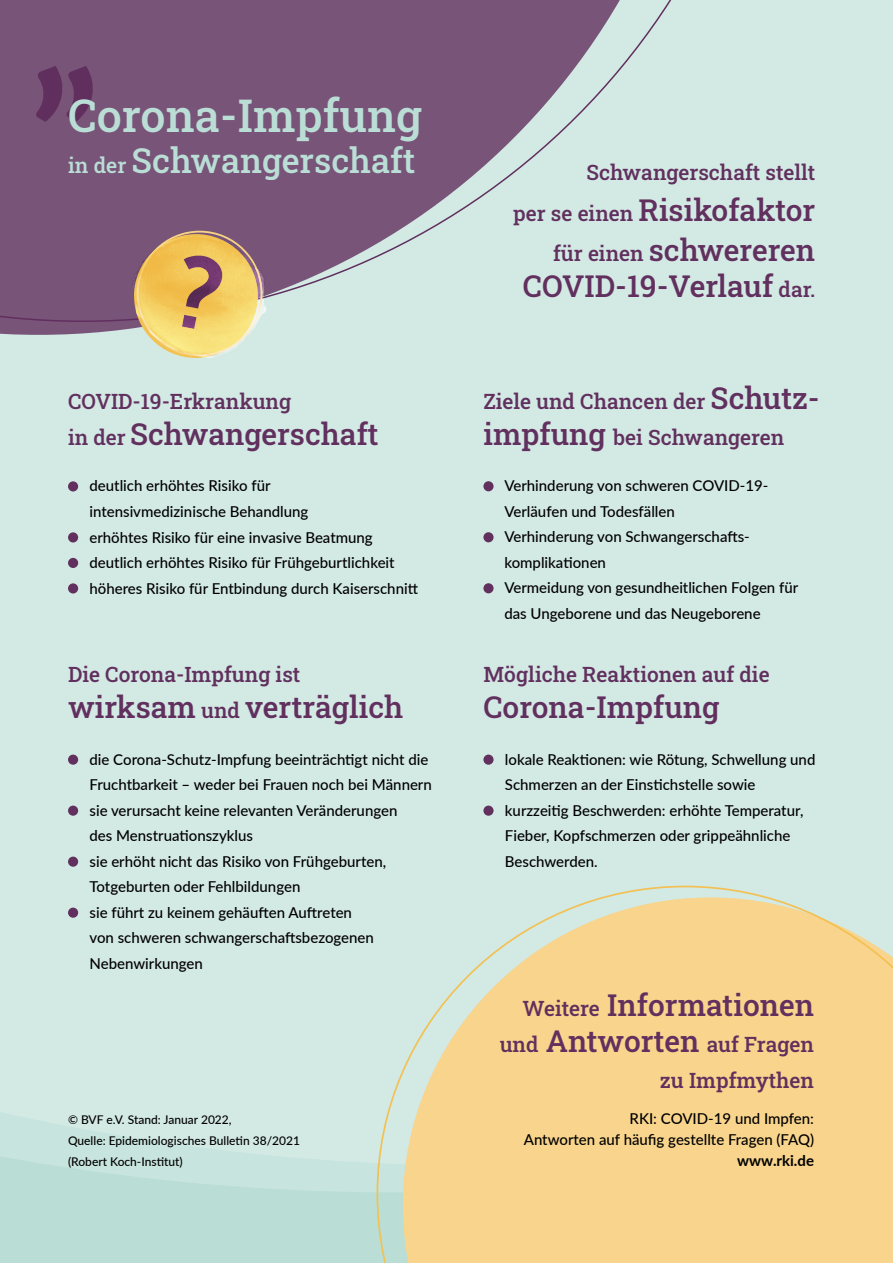
<style>
.page{position:relative;width:893px;height:1263px;background:#baded6}
.page>*{position:absolute;margin:0;border:0;box-sizing:border-box;transform-origin:0 0}
.t1{font:45px "Roboto Slab";color:#baded6}
.t2{font:34.2px "Roboto Slab";color:#baded6}
.t3{font:30px/40.5px "Roboto Slab";color:#61305e;text-align:right}
.t4{font:21px/36px "Roboto Slab";color:#61305e}
.t5{font:500 15px/25.5px "Lato";color:#000}
.t6{font:700 15px "Lato";color:#000}
.t7{font:500 12px/21px "Lato";color:#000}
.s1{font-size:21.15px}
.s2{font-size:21px}
.s3{font-size:30px}
</style>
<div class="page">
<div style="left:0;top:0;width:893px;height:1192px;background:#d3e9e4"></div>
<div style="left:710px;top:0;width:72px;height:322px;background:#d3e9e4"></div>
<svg style="left:0;top:0;width:710px;height:335px;fill:#775478"></svg>
<svg style="left:36px;top:66px;width:57px;height:56px"></svg>
<img style="left:102px;top:199px;width:194px;height:195px">
<div style="left:68px;top:481px;width:10px;height:10px;background:#61305e;border-radius:50%"></div>
<div style="left:68px;top:532px;width:10px;height:10px;background:#61305e;border-radius:50%"></div>
<div style="left:68px;top:558px;width:10px;height:10px;background:#61305e;border-radius:50%"></div>
<div style="left:68px;top:583px;width:10px;height:10px;background:#61305e;border-radius:50%"></div>
<div style="left:483px;top:481px;width:11px;height:10px;background:#61305e;border-radius:50%"></div>
<div style="left:483px;top:532px;width:11px;height:10px;background:#61305e;border-radius:50%"></div>
<div style="left:483px;top:583px;width:11px;height:10px;background:#61305e;border-radius:50%"></div>
<div style="left:483px;top:754px;width:11px;height:11px;background:#61305e;border-radius:50%"></div>
<div style="left:483px;top:805px;width:11px;height:11px;background:#61305e;border-radius:50%"></div>
<div style="left:68px;top:754px;width:10px;height:11px;background:#61305e;border-radius:50%"></div>
<div style="left:68px;top:805px;width:10px;height:11px;background:#61305e;border-radius:50%"></div>
<div style="left:68px;top:856px;width:10px;height:11px;background:#61305e;border-radius:50%"></div>
<div style="left:68px;top:907px;width:10px;height:11px;background:#61305e;border-radius:50%"></div>
<svg style="left:377px;top:886px;width:516px;height:377px"></svg>
<p class="t1" style="left:68px;top:85px;width:355px">Corona-Impfung</p>
<p class="t2" style="left:68px;top:137px;width:349px"><span class="s1">in der</span> Schwangerschaft</p>
<p class="t4" style="left:68px;top:383px;width:225px">COVID-19-Erkrankung</p>
<p class="t3" style="left:68px;top:413px;width:312px"><span class="s2">in der</span> Schwangerschaft</p>
<p class="t5" style="left:90px;top:473px;width:220px">deutlich erhöhtes Risiko für intensivmedizinische Behandlung</p>
<p class="t5" style="left:90px;top:524px;width:285px">erhöhtes Risiko für eine invasive Beatmung</p>
<p class="t5" style="left:90px;top:549px;width:307px">deutlich erhöhtes Risiko für Frühgeburtlichkeit</p>
<p class="t5" style="left:90px;top:575px;width:330px">höheres Risiko für Entbindung durch Kaiserschnitt</p>
<p class="t4" style="left:68px;top:656px;width:234px">Die Corona-Impfung ist</p>
<p class="t3" style="left:68px;top:686px;width:337px">wirksam <span class="s2">und</span> verträglich</p>
<p class="t5" style="left:90px;top:746px;width:344px">die Corona-Schutz-Impfung beeinträchtigt nicht die<br>Fruchtbarkeit – weder bei Frauen noch bei Männern</p>
<p class="t5" style="left:90px;top:797px;width:309px">sie verursacht keine relevanten Veränderungen des Menstruationszyklus</p>
<p class="t5" style="left:90px;top:848px;width:298px">sie erhöht nicht das Risiko von Frühgeburten,<br>Totgeburten oder Fehlbildungen</p>
<p class="t5" style="left:90px;top:899px;width:286px">sie führt zu keinem gehäuften Auftreten von schweren schwangerschaftsbezogenen<br>Nebenwirkungen</p>
<p class="t7" style="left:68px;top:1108px;width:165px">© BVF e.V. Stand: Januar 2022,</p>
<p class="t7" style="left:68px;top:1129px;width:233px">Quelle: Epidemiologisches Bulletin 38/2021 (Robert Koch-Institut)</p>
<p class="t4" style="left:586px;top:154px;width:230px">Schwangerschaft stellt</p>
<p class="t3" style="left:513px;top:189px;width:304px"><span class="s2">per se einen</span> Risikofaktor <span class="s2">für einen</span> schwereren</p>
<p class="t3" style="left:523px;top:265px;width:294px">COVID-19-Verlauf <span class="s2">dar.</span></p>
<p class="t4" style="left:483px;top:383px;width:338px">Ziele und Chancen der <span class="s3">Schutz&shy;impfung</span> bei Schwangeren</p>
<p class="t5" style="left:504px;top:472px;width:266px">Verhinderung von schweren COVID-19-<br>Verläufen und Todesfällen</p>
<p class="t5" style="left:504px;top:523px;width:247px">Verhinderung von Schwangerschafts&shy;komplikationen</p>
<p class="t5" style="left:504px;top:574px;width:295px">Vermeidung von gesundheitlichen Folgen für das Ungeborene und das Neugeborene</p>
<p class="t4" style="left:483px;top:656px;width:288px">Mögliche Reaktionen auf die</p>
<p class="t3" style="left:483px;top:686px;width:237px">Corona-Impfung</p>
<p class="t5" style="left:505px;top:746px;width:312px">lokale Reaktionen: wie Rötung, Schwellung und<br>Schmerzen an der Einstichstelle sowie</p>
<p class="t5" style="left:505px;top:797px;width:300px">kurzzeitig Beschwerden: erhöhte Temperatur,<br>Fieber, Kopfschmerzen oder grippeähnliche<br>Beschwerden.</p>
<p class="t3" style="left:522px;top:984px;width:293px"><span class="s2">Weitere</span> Informationen</p>
<p class="t4" style="left:500px;top:1026px;width:316px;text-align:right">und <span class="s3">Antworten</span> auf Fragen zu Impfmythen</p>
<p class="t5" style="left:524px;top:1107px;width:292px;line-height:21px;text-align:right">RKI: COVID-19 und Impfen:<br>Antworten auf häufig gestellte Fragen (FAQ)</p>
<p class="t6" style="left:737px;top:1149px;width:78px">www.rki.de</p>
</div>
